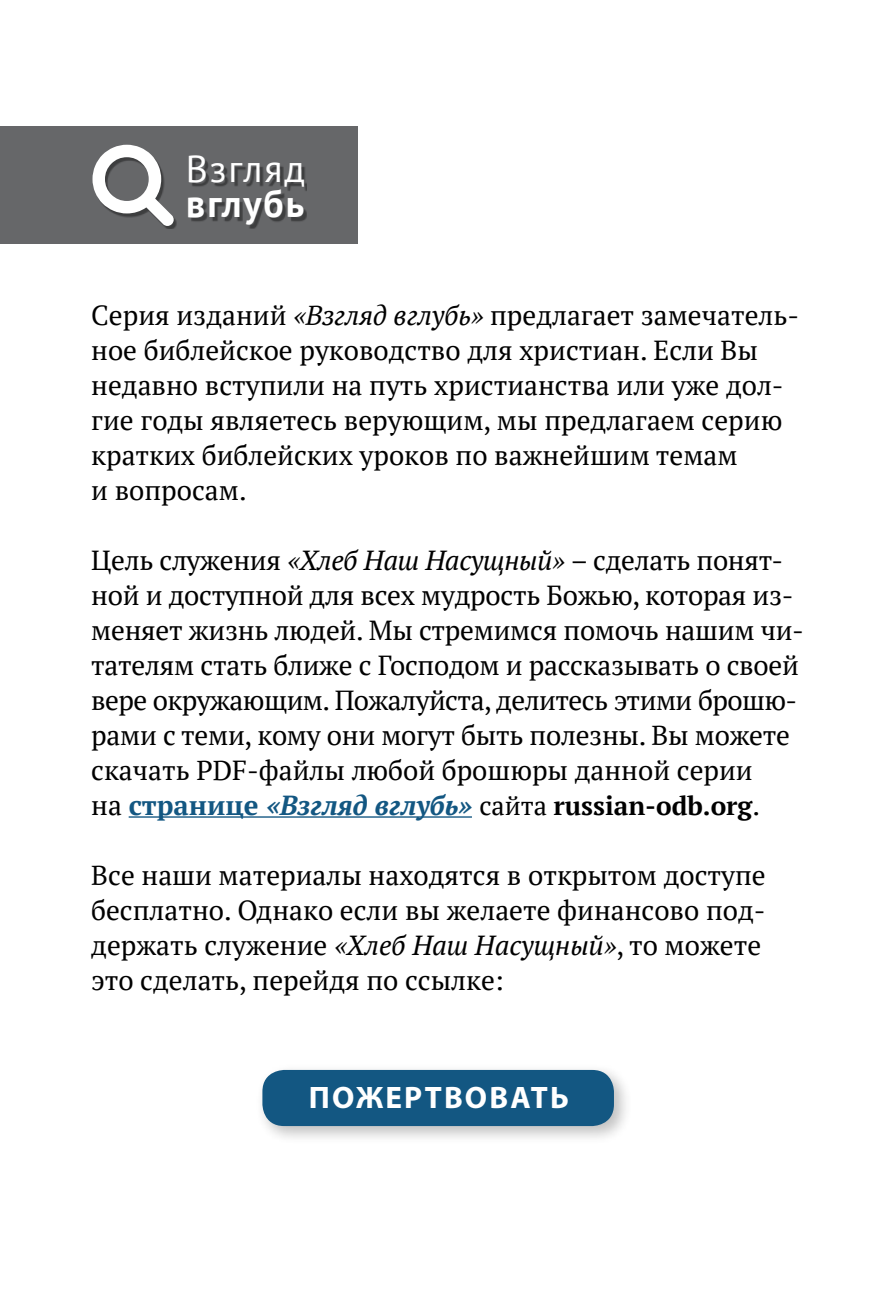
<style>
.page{position:relative;width:879px;height:1312px;background:#fff}
.page>*{position:absolute;margin:0;border:0;box-sizing:border-box;transform-origin:0 0}
.t1{font:38px "PT Sans";letter-spacing:.05em;color:#fff}
.t2{font:700 38px "PT Sans";letter-spacing:.05em;color:#fff}
.t3{font:700 31px "Myriad Pro";letter-spacing:.07em;color:#fff}
.t4{font:27.5px/35px "PT Serif";color:#000}
.t5{font:700 26.25px "PT Serif";color:#000}
.s1{font-style:italic}
.s2{font-weight:400;font-size:27.5px}
.s3{font-size:27.5px;color:#135782}
.s4{font-style:italic;font-size:27.5px;color:#135782}
.s5{font-weight:400}
</style>
<div class="page">
<hr style="left:129px;top:816px;width:343px;height:1px;background:#135782">
<div style="left:255px;top:1062px;width:378px;height:82px;background:#000;opacity:.25"></div>
<div style="left:262px;top:1069px;width:352px;height:56px;background:#135782;border-radius:22px"></div>
<div style="left:0;top:127px;width:358px;height:117px;background:#666769"></div>
<div style="left:95px;top:148px;width:212px;height:81px;background:#000;opacity:.4"></div>
<svg style="left:95px;top:147px;width:79px;height:79px"></svg>
<h1 class="t1" style="left:186px;top:145px;width:121px">Взгляд</h1>
<h1 class="t2" style="left:186px;top:179px;width:120px">вглубь</h1>
<p class="t4" style="left:91px;top:297px;width:709px">Серия изданий <span class="s1">«Взгляд вглубь»</span> предлагает замечатель&shy;ное библейское руководство для христиан. Если Вы недавно вступили на путь христианства или уже дол&shy;гие годы являетесь верующим, мы предлагаем серию кратких библейских уроков по важнейшим темам<br>и вопросам.</p>
<p class="t4" style="left:91px;top:542px;width:714px">Цель служения <span class="s1">«Хлеб Наш Насущный»</span> – сделать понят&shy;ной и доступной для всех мудрость Божью, которая из&shy;меняет жизнь людей. Мы стремимся помочь нашим чи&shy;тателям стать ближе с Господом и рассказывать о своей вере окружающим. Пожалуйста, делитесь этими брошю&shy;рами с теми, кому они могут быть полезны. Вы можете скачать PDF-файлы любой брошюры данной серии</p>
<p class="t5" style="left:91px;top:788px;width:670px"><span class="s2">на</span> <span class="s3">странице</span> <span class="s4">«Взгляд вглубь»</span> <span class="s5">сайта</span> russian-odb.org<span class="s2">.</span></p>
<p class="t4" style="left:91px;top:857px;width:676px">Все наши материалы находятся в открытом доступе бесплатно. Однако если вы желаете финансово под&shy;держать служение <span class="s1">«Хлеб Наш Насущный»</span>, то можете это сделать, перейдя по ссылке:</p>
<p class="t3" style="left:309px;top:1077px;width:261px">ПОЖЕРТВОВАТЬ</p>
</div>
